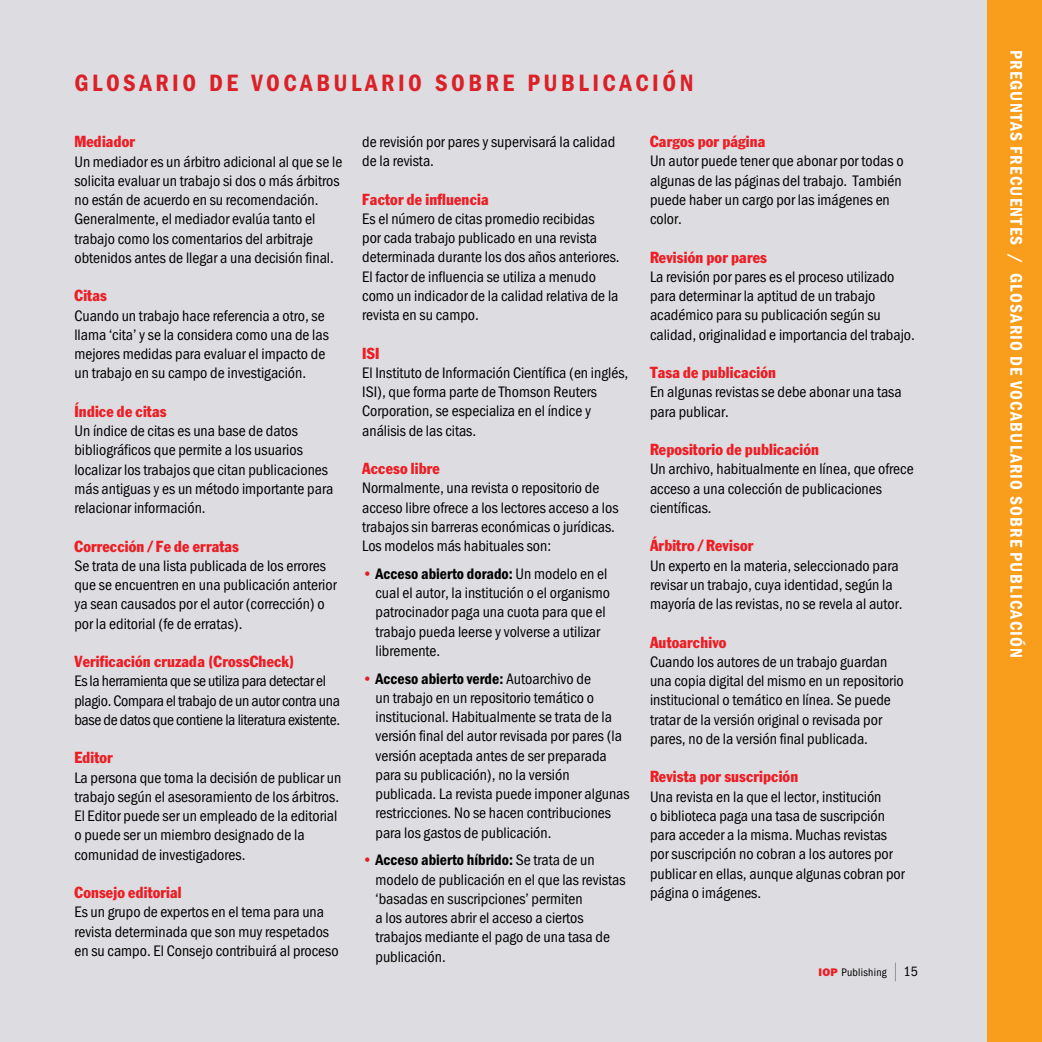
<style>
.page{position:relative;width:1042px;height:1042px;background:#dddce0}
.page>*{position:absolute;margin:0;border:0;box-sizing:border-box;transform-origin:0 0}
.t1{font:600 24.5px "Franklin Got Cd Io P";letter-spacing:.145em;color:#da2128}
.t2{font:600 17.5px "Franklin Got Cd Io P";letter-spacing:.07em;color:#fff}
.t3{font:15.75px/19.2px "Franklin Got Cd Io P";color:#000}
.t4{font:condensed 15.75px "Franklin Gothic";letter-spacing:.01em;color:#ed1d24}
.t5{font:15.75px/19.2px "Franklin Got Cd Io P";letter-spacing:-.02em;color:#000}
.t6{font:11.38px "Franklin Got Cd Io P";letter-spacing:.025em;color:#000}
.s1{color:#da2128}
.s2{font-weight:600}
.s3{font-family:"Franklin Got Md Io P";font-weight:800;color:#ed1d24}
.s4{font-size:14px}
</style>
<div class="page">
<div style="left:987px;top:0;width:55px;height:1042px;background:#f99d1c"></div>
<svg style="left:895px;top:962px;width:1px;height:19px"></svg>
<h1 class="t1" style="left:74px;top:69px;width:620px">GLOSARIO DE VOCABULARIO SOBRE PUBLICACIÓN</h1>
<p class="t4" style="left:74px;top:132px;width:62px">Mediador</p>
<p class="t3" style="left:74px;top:152px;width:269px">Un mediador es un árbitro adicional al que se le solicita evaluar un trabajo si dos o más árbitros no están de acuerdo en su recomendación.<br>Generalmente, el mediador evalúa tanto el trabajo como los comentarios del arbitraje obtenidos antes de llegar a una decisión final.</p>
<p class="t4" style="left:74px;top:286px;width:34px">Citas</p>
<p class="t3" style="left:74px;top:306px;width:256px">Cuando un trabajo hace referencia a otro, se llama ‘cita’ y se la considera como una de las mejores medidas para evaluar el impacto de un trabajo en su campo de investigación.</p>
<p class="t4" style="left:74px;top:402px;width:94px">Índice de citas</p>
<p class="t3" style="left:74px;top:421px;width:260px">Un índice de citas es una base de datos bibliográficos que permite a los usuarios localizar los trabajos que citan publicaciones más antiguas y es un método importante para relacionar información.</p>
<p class="t4" style="left:74px;top:536px;width:166px">Corrección / Fe de erratas</p>
<p class="t3" style="left:74px;top:556px;width:264px">Se trata de una lista publicada de los errores que se encuentren en una publicación anterior ya sean causados por el autor (corrección) o por la editorial (fe de erratas).</p>
<p class="t4" style="left:74px;top:652px;width:222px">Verificación cruzada (CrossCheck)</p>
<p class="t5" style="left:74px;top:672px;width:267px">Es la herramienta que se utiliza para detectar el plagio. Compara el trabajo de un autor contra una base de datos que contiene la literatura existente.</p>
<p class="t4" style="left:74px;top:748px;width:40px">Editor</p>
<p class="t3" style="left:74px;top:768px;width:268px">La persona que toma la decisión de publicar un trabajo según el asesoramiento de los árbitros.<br>El Editor puede ser un empleado de la editorial o puede ser un miembro designado de la comunidad de investigadores.</p>
<p class="t4" style="left:74px;top:883px;width:109px">Consejo editorial</p>
<p class="t3" style="left:74px;top:903px;width:266px">Es un grupo de expertos en el tema para una revista determinada que son muy respetados en su campo. El Consejo contribuirá al proceso</p>
<p class="t3" style="left:362px;top:132px;width:254px">de revisión por pares y supervisará la calidad de la revista.</p>
<p class="t4" style="left:362px;top:189px;width:128px">Factor de influencia</p>
<p class="t3" style="left:362px;top:209px;width:259px">Es el número de citas promedio recibidas<br>por cada trabajo publicado en una revista determinada durante los dos años anteriores.<br>El factor de influencia se utiliza a menudo como un indicador de la calidad relativa de la revista en su campo.</p>
<p class="t4" style="left:362px;top:343px;width:19px">ISI</p>
<p class="t3" style="left:362px;top:363px;width:267px">El Instituto de Información Científica (en inglés, ISI), que forma parte de Thomson Reuters Corporation, se especializa en el índice y análisis de las citas.</p>
<p class="t4" style="left:362px;top:459px;width:79px">Acceso libre</p>
<p class="t3" style="left:362px;top:479px;width:258px">Normalmente, una revista o repositorio de acceso libre ofrece a los lectores acceso a los trabajos sin barreras económicas o jurídicas.<br>Los modelos más habituales son:</p>
<p class="t3" style="left:375px;top:564px;width:236px;text-indent:-13px"><span class="s1">•</span> <span class="s2">Acceso abierto dorado:</span> Un modelo en el cual el autor, la institución o el organismo patrocinador paga una cuota para que el trabajo pueda leerse y volverse a utilizar libremente.</p>
<p class="t3" style="left:375px;top:669px;width:256px;text-indent:-13px"><span class="s1">•</span> <span class="s2">Acceso abierto verde:</span> Autoarchivo de<br>un trabajo en un repositorio temático o institucional. Habitualmente se trata de la versión final del autor revisada por pares (la versión aceptada antes de ser preparada para su publicación), no la versión publicada. La revista puede imponer algunas restricciones. No se hacen contribuciones para los gastos de publicación.</p>
<p class="t3" style="left:375px;top:850px;width:251px;text-indent:-13px"><span class="s1">•</span> <span class="s2">Acceso abierto híbrido:</span> Se trata de un modelo de publicación en el que las revistas ‘basadas en suscripciones’ permiten<br>a los autores abrir el acceso a ciertos trabajos mediante el pago de una tasa de publicación.</p>
<p class="t4" style="left:650px;top:132px;width:117px">Cargos por página</p>
<p class="t3" style="left:650px;top:152px;width:255px">Un autor puede tener que abonar por todas o algunas de las páginas del trabajo. También puede haber un cargo por las imágenes en color.</p>
<p class="t4" style="left:650px;top:247px;width:118px">Revisión por pares</p>
<p class="t3" style="left:650px;top:267px;width:266px">La revisión por pares es el proceso utilizado para determinar la aptitud de un trabajo académico para su publicación según su calidad, originalidad e importancia del trabajo.</p>
<p class="t4" style="left:650px;top:363px;width:127px">Tasa de publicación</p>
<p class="t3" style="left:650px;top:383px;width:253px">En algunas revistas se debe abonar una tasa para publicar.</p>
<p class="t4" style="left:650px;top:440px;width:171px">Repositorio de publicación</p>
<p class="t3" style="left:650px;top:460px;width:265px">Un archivo, habitualmente en línea, que ofrece acceso a una colección de publicaciones científicas.</p>
<p class="t4" style="left:650px;top:536px;width:105px">Árbitro / Revisor</p>
<p class="t3" style="left:650px;top:556px;width:254px">Un experto en la materia, seleccionado para revisar un trabajo, cuya identidad, según la mayoría de las revistas, no se revela al autor.</p>
<p class="t4" style="left:650px;top:632px;width:78px">Autoarchivo</p>
<p class="t3" style="left:650px;top:652px;width:255px">Cuando los autores de un trabajo guardan una copia digital del mismo en un repositorio institucional o temático en línea. Se puede tratar de la versión original o revisada por pares, no de la versión final publicada.</p>
<p class="t4" style="left:650px;top:767px;width:150px">Revista por suscripción</p>
<p class="t3" style="left:650px;top:787px;width:256px">Una revista en la que el lector, institución<br>o biblioteca paga una tasa de suscripción para acceder a la misma. Muchas revistas por suscripción no cobran a los autores por publicar en ellas, aunque algunas cobran por página o imágenes.</p>
<p class="t6" style="left:818px;top:966px;width:101px"><span class="s3">IOP</span> Publishing <span class="s4">15</span></p>
<p class="t2" style="left:1026px;top:50px;width:610px;rotate:90deg">PREGUNTAS FRECUENTES / GLOSARIO DE VOCABULARIO SOBRE PUBLICACIÓN</p>
</div>
